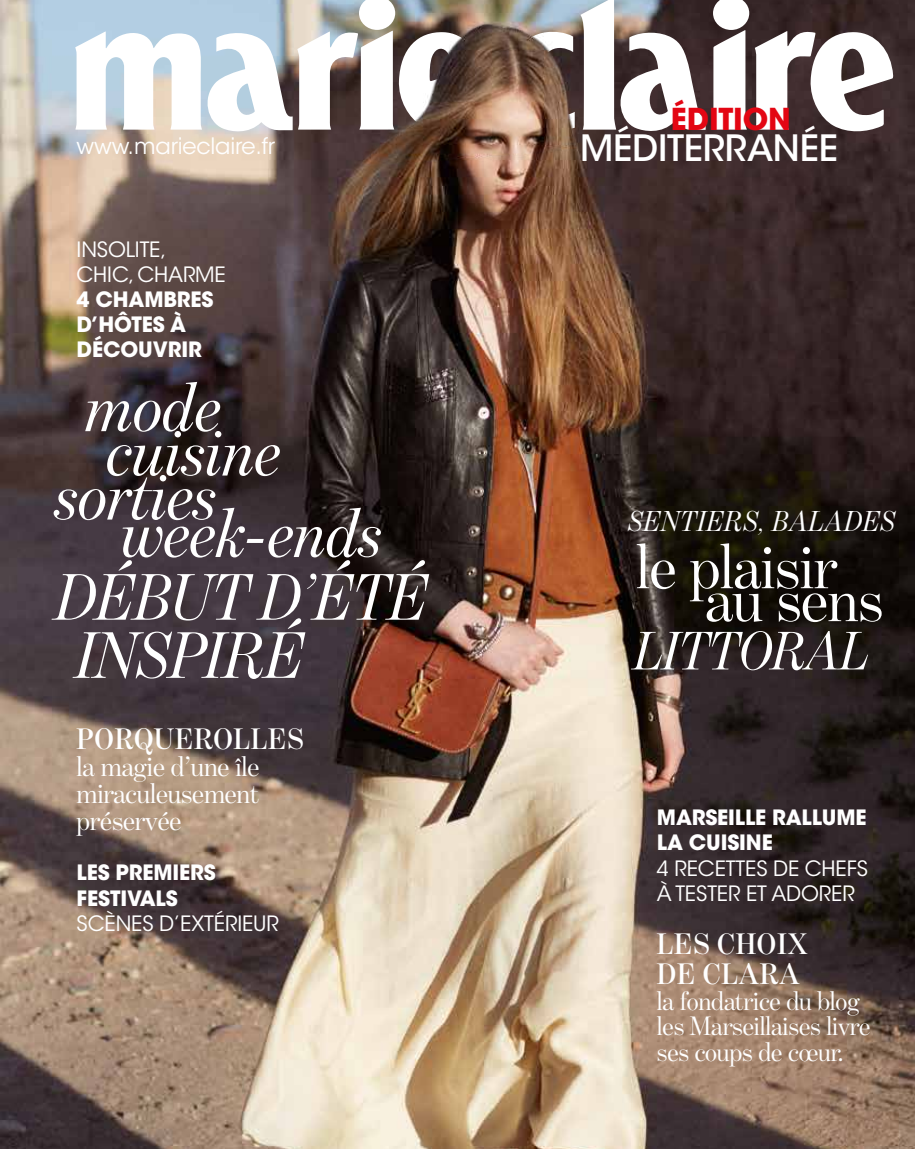
<style>
.page{position:relative;width:915px;height:1149px;background:#fff}
.page>*{position:absolute;margin:0;border:0;box-sizing:border-box;transform-origin:0 0}
.t1{font:italic 70.35px "Benton Mod Disp";letter-spacing:-.005em;color:#fff}
.t2{font:italic 66.6px/58.1px "Benton Mod Disp";letter-spacing:-.005em;color:#fff}
.t3{font:64.2px "Benton Mod Disp";letter-spacing:-.005em;color:#fff}
.t4{font:italic 54.75px "Benton Mod Disp";letter-spacing:-.005em;color:#fff}
.t5{font:500 36px "ITC Avant Garde Std";letter-spacing:-.005em;color:#fff}
.t6{font:600 30px/30px "Benton Mod Disp";letter-spacing:.025em;color:#fff}
.t7{font:700 30px "ITC Avant Garde Std";letter-spacing:-.005em;color:#e30613}
.t8{font:italic 29.25px "Benton Mod Disp";letter-spacing:.025em;color:#fff}
.t9{font:28.5px/27px "Benton Mod Disp";letter-spacing:-.005em;color:#fff;text-align:justify}
.t10{font:27px/25.5px "Benton Mod Disp";letter-spacing:-.005em;color:#fff}
.t11{font:22.5px "ITC Avant Garde Std";letter-spacing:-.005em;color:#fff}
.t12{font:700 21px/25.2px "ITC Avant Garde Std";letter-spacing:-.005em;color:#fff}
.t13{font:21px/25.2px "ITC Avant Garde Std";letter-spacing:-.005em;color:#fff}
</style>
<div class="page">
<img style="left:0;top:0;width:914px;height:1148px">
<svg style="left:75px;top:0;width:246px;height:135px"></svg>
<svg style="left:711px;top:0;width:181px;height:134px"></svg>
<svg style="left:635px;top:0;width:70px;height:134px"></svg>
<img style="left:321px;top:0;width:314px;height:249px">
<h3 class="t7" style="left:670px;top:99px;width:122px">ÉDITION</h3>
<p class="t11" style="left:77px;top:132px;width:200px">www.marieclaire.fr</p>
<h3 class="t5" style="left:580px;top:125px;width:259px">MÉDITERRANÉE</h3>
<p class="t13" style="left:77px;top:236px;width:151px">INSOLITE,<br>CHIC, CHARME</p>
<p class="t12" style="left:77px;top:286px;width:138px">4 CHAMBRES<br>D’HÔTES À<br>DÉCOUVRIR</p>
<h1 class="t1" style="left:87px;top:367px;width:137px">mode</h1>
<h1 class="t1" style="left:108px;top:412px;width:176px">cuisine</h1>
<h1 class="t1" style="left:56px;top:456px;width:163px">sorties</h1>
<h1 class="t1" style="left:122px;top:493px;width:263px">week-ends</h1>
<h2 class="t2" style="left:77px;top:567px;width:353px;text-indent:-20px">DÉBUT D’ÉTÉ<br>INSPIRÉ</h2>
<h3 class="t6" style="left:77px;top:723px;width:228px">PORQUEROLLES</h3>
<h3 class="t9" style="left:77px;top:752px;width:184px">la magie d’une île miraculeusement préservée</h3>
<p class="t12" style="left:77px;top:859px;width:141px">LES PREMIERS<br>FESTIVALS</p>
<p class="t13" style="left:77px;top:910px;width:204px">SCÈNES D’EXTÉRIEUR</p>
<h3 class="t8" style="left:628px;top:504px;width:268px">SENTIERS, BALADES</h3>
<h3 class="t3" style="left:636px;top:531px;width:202px">le plaisir</h3>
<h3 class="t3" style="left:705px;top:564px;width:179px">au sens</h3>
<h3 class="t4" style="left:634px;top:620px;width:236px">LITTORAL</h3>
<p class="t12" style="left:656px;top:804px;width:211px">MARSEILLE RALLUME<br>LA CUISINE</p>
<p class="t13" style="left:656px;top:855px;width:213px">4 RECETTES DE CHEFS<br>À TESTER ET ADORER</p>
<h3 class="t6" style="left:656px;top:928px;width:152px">LES CHOIX<br>DE CLARA</h3>
<p class="t10" style="left:656px;top:987px;width:215px">la fondatrice du blog les Marseillaises livre ses coups de cœur.</p>
</div>
